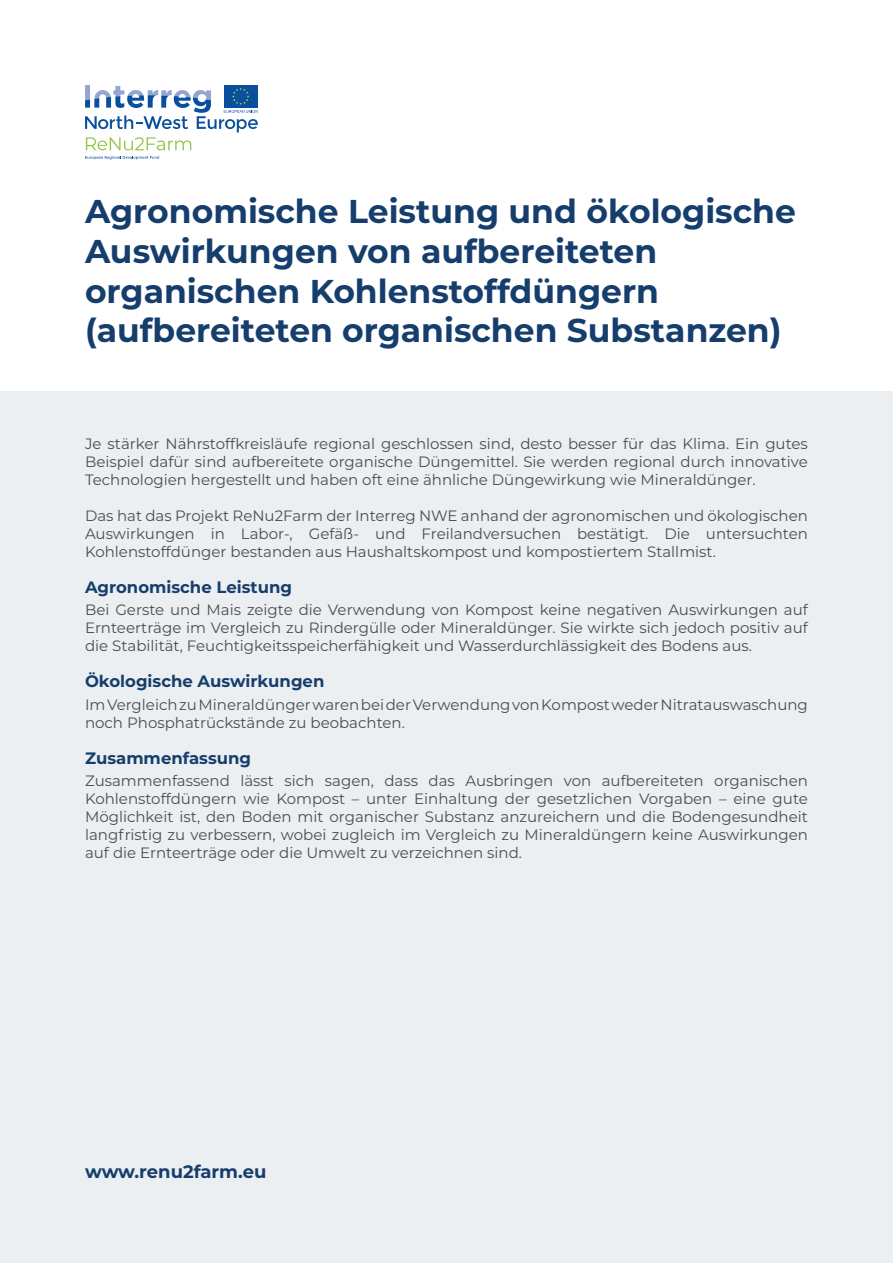
<style>
.page{position:relative;width:893px;height:1263px;background:#fff}
.page>*{position:absolute;margin:0;border:0;box-sizing:border-box;transform-origin:0 0}
.titel_persartikel{font:700 33px/39.6px "Montserrat";color:#153e6d}
.t1{font:700 18px "Montserrat";color:#153e6d}
.tussentitel_blauw_11{font:700 16.5px "Montserrat";color:#153e6d}
.body_tekst_grijs{font:15px/18px "Montserrat";color:#4b4c4d;text-align:justify}
</style>
<div class="page">
<svg style="left:85px;top:156px;width:74px;height:4px"></svg>
<svg style="left:85px;top:85px;width:173px;height:65px"></svg>
<div style="left:0;top:391px;width:893px;height:872px;background:#eceff1"></div>
<p class="titel_persartikel" style="left:85px;top:190px;width:712px">Agronomische Leistung und ökologische Auswirkungen von aufbereiteten organischen Kohlenstoffdüngern (aufbereiteten organischen Substanzen)</p>
<p class="body_tekst_grijs" style="left:85px;top:434px;width:724px">Je stärker Nährstoffkreisläufe regional geschlossen sind, desto besser für das Klima. Ein gutes Beispiel dafür sind aufbereitete organische Düngemittel. Sie werden regional durch innovative Technologien hergestellt und haben oft eine ähnliche Düngewirkung wie Mineraldünger.</p>
<p class="body_tekst_grijs" style="left:85px;top:506px;width:724px">Das hat das Projekt ReNu2Farm der Interreg NWE anhand der agronomischen und ökologischen Auswirkungen in Labor-, Gefäß- und Freilandversuchen bestätigt. Die untersuchten Kohlenstoffdünger bestanden aus Haushaltskompost und kompostiertem Stallmist.</p>
<p class="tussentitel_blauw_11" style="left:85px;top:575px;width:209px">Agronomische Leistung</p>
<p class="body_tekst_grijs" style="left:85px;top:600px;width:724px">Bei Gerste und Mais zeigte die Verwendung von Kompost keine negativen Auswirkungen auf Ernteerträge im Vergleich zu Rindergülle oder Mineraldünger. Sie wirkte sich jedoch positiv auf die Stabilität, Feuchtigkeitsspeicherfähigkeit und Wasserdurchlässigkeit des Bodens aus.</p>
<p class="tussentitel_blauw_11" style="left:85px;top:669px;width:241px">Ökologische Auswirkungen</p>
<p class="body_tekst_grijs" style="left:85px;top:695px;width:724px">Im Vergleich zu Mineraldünger waren bei der Verwendung von Kompost weder Nitratauswaschung noch Phosphatrückstände zu beobachten.</p>
<p class="tussentitel_blauw_11" style="left:85px;top:746px;width:168px">Zusammenfassung</p>
<p class="body_tekst_grijs" style="left:85px;top:771px;width:724px">Zusammenfassend lässt sich sagen, dass das Ausbringen von aufbereiteten organischen Kohlenstoffdüngern wie Kompost – unter Einhaltung der gesetzlichen Vorgaben – eine gute Möglichkeit ist, den Boden mit organischer Substanz anzureichern und die Bodengesundheit langfristig zu verbessern, wobei zugleich im Vergleich zu Mineraldüngern keine Auswirkungen auf die Ernteerträge oder die Umwelt zu verzeichnen sind.</p>
<p class="t1" style="left:85px;top:1159px;width:183px">www.renu2farm.eu</p>
</div>
